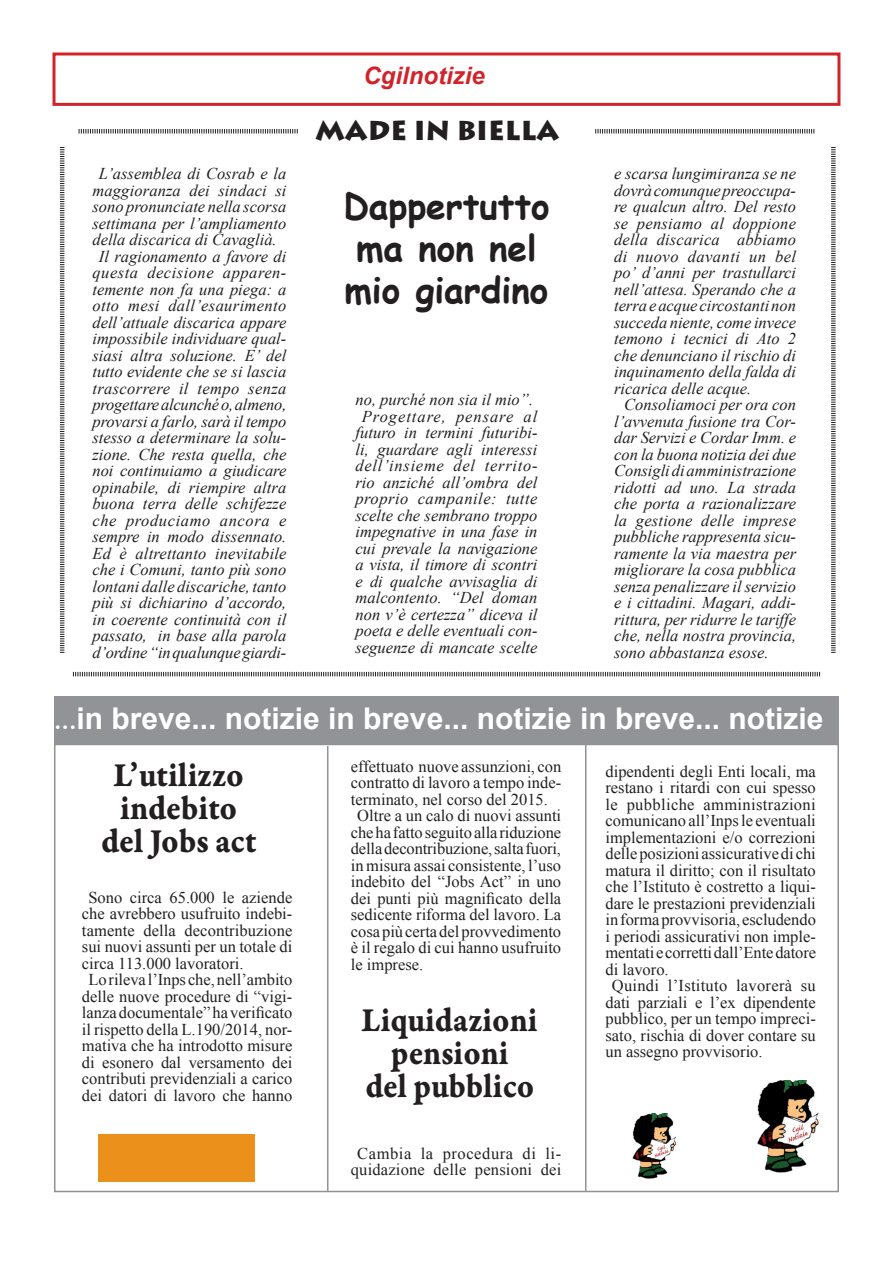
<style>
.page{position:relative;width:893px;height:1263px;background:#fff}
.page>*{position:absolute;margin:0;border:0;box-sizing:border-box;transform-origin:0 0}
.t1{font:36px/33px "Garamond Premr Pro Bd Capt";color:#231f20;text-align:center;scale:.88 1}
.t2{font:36px/33px "Garamond Premr Pro Bd Capt";color:#231f20;text-align:center;scale:.89 1}
.t3{font:700 35.7px/42px "Comic Sans MS";color:#231f20;text-align:center}
.t4{font:700 30px "Arial";color:#fff}
.t5{font:900 27px "Lithos Pro";color:#231f20}
.t6{font:italic 700 24px "Arial";color:#d1232a}
.t7{font:italic 16.5px/16.5px "Times New Roman";color:#231f20;text-align:center}
.t8{font:16.5px/16.5px "Times New Roman";color:#231f20;text-align:center}
.t9{font:16.5px "Times New Roman";letter-spacing:.02em;color:#231f20}
.s1{font-family:"Trajan"}
</style>
<div class="page">
<div style="left:52px;top:52px;width:788px;height:54px;border:3px solid #d1232a"></div>
<div style="left:54px;top:744px;width:785px;height:448px;border:2px solid #8f9194"></div>
<svg style="left:59px;top:147px;width:6px;height:506px"></svg>
<svg style="left:831px;top:147px;width:5px;height:506px"></svg>
<svg style="left:73px;top:671px;width:747px;height:6px"></svg>
<svg style="left:79px;top:129px;width:219px;height:4px"></svg>
<svg style="left:595px;top:129px;width:219px;height:4px"></svg>
<hr style="left:327px;top:746px;width:1px;height:445px;background:#919396">
<div style="left:54px;top:696px;width:785px;height:48px;background:#919396"></div>
<hr style="left:585px;top:744px;width:1px;height:447px;background:#919396">
<img style="left:757px;top:1080px;width:62px;height:92px">
<img style="left:632px;top:1114px;width:44px;height:64px">
<div style="left:98px;top:1134px;width:156px;height:48px;background:#eb901b"></div>
<p class="t7" style="left:92px;top:165px;width:196px">L’assemblea di Cosrab e la maggioranza dei sindaci si sono pronunciate nella scorsa settimana per l’ampliamento della discarica di Cavaglià.<br>Il ragionamento a favore di questa decisione apparen&shy;temente non fa una piega: a otto mesi dall’esaurimento dell’attuale discarica appare impossibile individuare qual&shy;siasi altra soluzione. E’ del tutto evidente che se si lascia trascorrere il tempo senza progettare alcunché o, almeno, provarsi a farlo, sarà il tempo stesso a determinare la solu&shy;zione. Che resta quella, che noi continuiamo a giudicare opinabile, di riempire altra buona terra delle schifezze che produciamo ancora e sempre in modo dissennato.<br>Ed è altrettanto inevitabile che i Comuni, tanto più sono lontani dalle discariche, tanto più si dichiarino d’accordo, in coerente continuità con il passato, in base alla parola d’ordine “in qualunque giardi-</p>
<h3 class="t6" style="left:364px;top:60px;width:123px">Cgilnotizie</h3>
<h3 class="t5" style="left:316px;top:113px;width:245px">MADE IN BIELLA</h3>
<h2 class="t3" style="left:343px;top:183px;width:208px">Dappertutto ma non nel mio giardino</h2>
<p class="t7" style="left:355px;top:391px;width:184px">no, purché non sia il mio”.<br>Progettare, pensare al futuro in termini futuribi&shy;li, guardare agli interessi dell’insieme del territo&shy;rio anziché all’ombra del proprio campanile: tutte scelte che sembrano troppo impegnative in una fase in cui prevale la navigazione a vista, il timore di scontri e di qualche avvisaglia di malcontento. “Del doman non v’è certezza” diceva il poeta e delle eventuali con&shy;seguenze di mancate scelte</p>
<p class="t7" style="left:614px;top:165px;width:184px;text-align:justify">e scarsa lungimiranza se ne dovrà comunque preoccupa&shy;re qualcun altro. Del resto se pensiamo al doppione della discarica abbiamo di nuovo davanti un bel po’ d’anni per trastullarci nell’attesa. Sperando che a terra e acque circostanti non succeda niente, come invece temono i tecnici di Ato 2 che denunciano il rischio di inquinamento della falda di ricarica delle acque.</p>
<p class="t7" style="left:614px;top:396px;width:184px;text-align:justify;text-indent:10px">Consoliamoci per ora con l’avvenuta fusione tra Cor&shy;dar Servizi e Cordar Imm. e con la buona notizia dei due Consigli di amministrazione ridotti ad uno. La strada che porta a razionalizzare la gestione delle imprese pubbliche rappresenta sicu&shy;ramente la via maestra per migliorare la cosa pubblica senza penalizzare il servizio e i cittadini. Magari, addi&shy;rittura, per ridurre le tariffe che, nella nostra provincia, sono abbastanza esose.</p>
<h3 class="t4" style="left:54px;top:699px;width:771px"><span class="s1">...</span>in breve... notizie in breve... notizie in breve... notizie</h3>
<h1 class="t2" style="left:101px;top:759px;width:176px">L’utilizzo indebito del Jobs act</h1>
<p class="t8" style="left:88px;top:889px;width:205px">Sono circa 65.000 le aziende</p>
<p class="t8" style="left:82px;top:905px;width:212px">che avrebbero usufruito indebi-</p>
<p class="t8" style="left:82px;top:922px;width:212px">tamente della decontribuzione</p>
<p class="t8" style="left:82px;top:938px;width:212px">sui nuovi assunti per un totale di</p>
<p class="t8" style="left:82px;top:955px;width:163px">circa 113.000 lavoratori.</p>
<p class="t8" style="left:88px;top:971px;width:205px">Lo rileva l’Inps che, nell’ambito</p>
<p class="t8" style="left:82px;top:988px;width:212px">delle nuove procedure di “vigi-</p>
<p class="t8" style="left:82px;top:1004px;width:212px">lanza documentale” ha verificato</p>
<p class="t8" style="left:82px;top:1021px;width:212px">il rispetto della L.190/2014, nor-</p>
<p class="t8" style="left:82px;top:1037px;width:212px">mativa che ha introdotto misure</p>
<p class="t8" style="left:82px;top:1054px;width:212px">di esonero dal versamento dei</p>
<p class="t8" style="left:82px;top:1070px;width:212px">contributi previdenziali a carico</p>
<p class="t8" style="left:82px;top:1087px;width:212px">dei datori di lavoro che hanno</p>
<p class="t8" style="left:351px;top:757px;width:212px">effettuato nuove assunzioni, con</p>
<p class="t8" style="left:351px;top:774px;width:212px">contratto di lavoro a tempo inde-</p>
<p class="t8" style="left:351px;top:790px;width:199px">terminato, nel corso del 2015.</p>
<p class="t8" style="left:357px;top:807px;width:205px">Oltre a un calo di nuovi assunti</p>
<p class="t8" style="left:351px;top:823px;width:212px">che ha fatto seguito alla riduzione</p>
<p class="t8" style="left:351px;top:840px;width:212px">della decontribuzione, salta fuori,</p>
<p class="t8" style="left:351px;top:856px;width:212px">in misura assai consistente, l’uso</p>
<p class="t8" style="left:351px;top:873px;width:212px">indebito del “Jobs Act” in uno</p>
<p class="t8" style="left:351px;top:889px;width:212px">dei punti più magnificato della</p>
<p class="t8" style="left:351px;top:906px;width:212px">sedicente riforma del lavoro. La</p>
<p class="t8" style="left:351px;top:922px;width:212px">cosa più certa del provvedimento</p>
<p class="t8" style="left:351px;top:939px;width:212px">è il regalo di cui hanno usufruito</p>
<p class="t8" style="left:351px;top:955px;width:74px">le imprese.</p>
<h1 class="t1" style="left:362px;top:1004px;width:201px">Liquidazioni pensioni<br>del pubblico</h1>
<p class="t8" style="left:351px;top:1144px;width:212px">Cambia la procedura di li&shy;quidazione delle pensioni dei</p>
<p class="t8" style="left:605px;top:763px;width:212px">dipendenti degli Enti locali, ma</p>
<p class="t8" style="left:605px;top:779px;width:212px">restano i ritardi con cui spesso</p>
<p class="t9" style="left:605px;top:793px;width:212px">le pubbliche amministrazioni</p>
<p class="t8" style="left:605px;top:812px;width:212px">comunicano all’Inps le eventuali</p>
<p class="t8" style="left:605px;top:829px;width:212px">implementazioni e/o correzioni</p>
<p class="t8" style="left:605px;top:845px;width:212px">delle posizioni assicurative di chi</p>
<p class="t8" style="left:605px;top:862px;width:212px">matura il diritto; con il risultato</p>
<p class="t8" style="left:605px;top:878px;width:212px">che l’Istituto è costretto a liqui-</p>
<p class="t8" style="left:605px;top:895px;width:212px">dare le prestazioni previdenziali</p>
<p class="t8" style="left:605px;top:911px;width:212px">in forma provvisoria, escludendo</p>
<p class="t8" style="left:605px;top:928px;width:212px">i periodi assicurativi non imple-</p>
<p class="t8" style="left:605px;top:944px;width:212px">mentati e corretti dall’Ente datore</p>
<p class="t8" style="left:605px;top:961px;width:65px">di lavoro.</p>
<p class="t8" style="left:612px;top:977px;width:206px">Quindi l’Istituto lavorerà su</p>
<p class="t8" style="left:605px;top:994px;width:212px">dati parziali e l’ex dipendente</p>
<p class="t8" style="left:605px;top:1010px;width:212px">pubblico, per un tempo impreci-</p>
<p class="t8" style="left:605px;top:1027px;width:212px">sato, rischia di dover contare su</p>
<p class="t8" style="left:605px;top:1043px;width:159px">un assegno provvisorio.</p>
</div>
